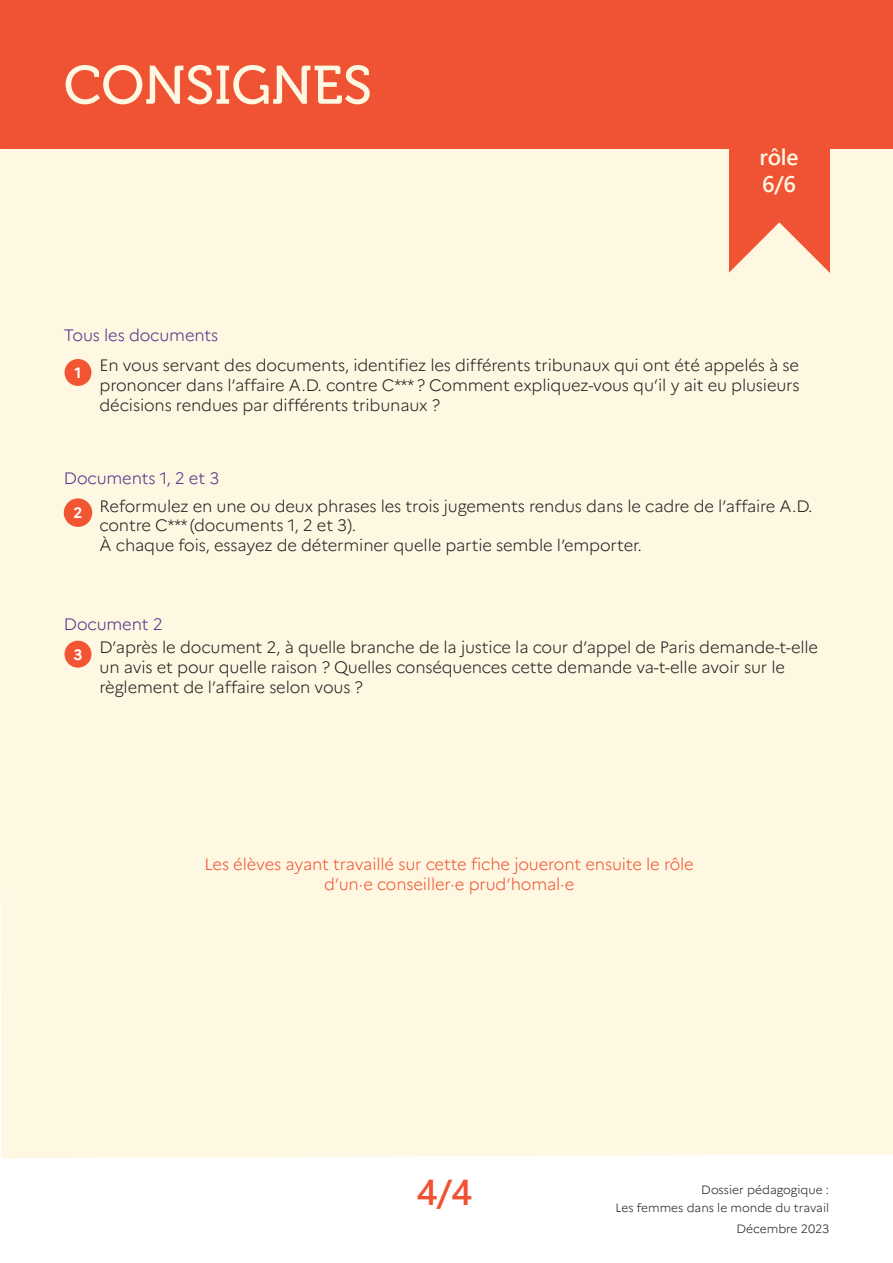
<style>
.page{position:relative;width:893px;height:1263px;background:#fff}
.page>*{position:absolute;margin:0;border:0;box-sizing:border-box;transform-origin:0 0}
.t1{font:54px "Museo 500";color:#fef7e2}
.t2{font:700 45px "Yu Gothic UI";letter-spacing:-.01em;color:#fff}
.t3{font:700 36px "Yu Gothic UI";color:#f05334}
.t4{font:700 22.5px/27px "Yu Gothic UI";color:#fef7e2}
.t5{font:300 16.5px/19.8px "Marianne";letter-spacing:-.01em;color:#231f20}
.t6{font:300 16.5px "Marianne";letter-spacing:-.01em;color:#f05433}
.t7{font:300 16.5px "Marianne";letter-spacing:-.01em;color:#523084}
.t8{font:700 15px "Marianne";color:#fff}
.t9{font:300 12px/18px "Marianne";color:#231f20;text-align:right}
</style>
<div class="page">
<div style="left:0;top:149px;width:893px;height:1009px;background:#fef7e2"></div>
<div style="left:0;top:0;width:893px;height:149px;background:#f05334"></div>
<div style="left:729px;top:145px;width:100px;height:129px;background:#f05334"></div>
<svg style="left:721px;top:222px;width:116px;height:115px"></svg>
<div style="left:65px;top:359px;width:26px;height:27px;background:#f15532;border-radius:50%"></div>
<div style="left:65px;top:499px;width:26px;height:27px;background:#f15532;border-radius:50%"></div>
<div style="left:64px;top:498px;width:28px;height:29px;border:2px solid #f15532;border-radius:50%"></div>
<div style="left:65px;top:641px;width:26px;height:27px;background:#f15532;border-radius:50%"></div>
<p class="t8" style="left:-3px;top:133px;width:11px">6</p>
<h1 class="t1" style="left:64px;top:56px;width:310px">CONSIGNES</h1>
<h2 class="t2" style="left:64px;top:75px;width:310px">Fiche questions</h2>
<p class="t7" style="left:64px;top:323px;width:156px">Tous les documents</p>
<h3 class="t4" style="left:760px;top:144px;width:40px">rôle<br>6/6</h3>
<p class="t8" style="left:75px;top:361px;width:8px">1</p>
<p class="t5" style="left:100px;top:354px;width:702px;text-align:justify">En vous servant des documents, identifiez les différents tribunaux qui ont été appelés à se prononcer dans l’affaire A.D. contre C*** ? Comment expliquez-vous qu’il y ait eu plusieurs décisions rendues par différents tribunaux ?</p>
<p class="t7" style="left:64px;top:465px;width:157px">Documents 1, 2 et 3</p>
<p class="t8" style="left:73px;top:501px;width:10px">2</p>
<p class="t5" style="left:100px;top:494px;width:715px">Reformulez en une ou deux phrases les trois jugements rendus dans le cadre de l’affaire A.D. contre C*** (documents 1, 2 et 3).</p>
<p class="t5" style="left:100px;top:534px;width:544px">À chaque fois, essayez de déterminer quelle partie semble l’emporter.</p>
<p class="t7" style="left:64px;top:611px;width:100px">Document 2</p>
<p class="t8" style="left:73px;top:643px;width:10px">3</p>
<p class="t5" style="left:100px;top:636px;width:720px">D’après le document 2, à quelle branche de la justice la cour d’appel de Paris demande-t‑elle un avis et pour quelle raison ? Quelles conséquences cette demande va-t-elle avoir sur le règlement de l’affaire selon vous ?</p>
<p class="t6" style="left:205px;top:852px;width:491px">Les élèves ayant travaillé sur cette fiche joueront ensuite le rôle</p>
<p class="t6" style="left:324px;top:872px;width:252px">d’un·e conseiller·e prud’homal·e</p>
<h3 class="t3" style="left:417px;top:1171px;width:57px">4/4</h3>
<p class="t9" style="left:615px;top:1179px;width:215px">Dossier pédagogique :<br>Les femmes dans le monde du travail</p>
<p class="t9" style="left:736px;top:1219px;width:94px">Décembre 2023</p>
</div>
